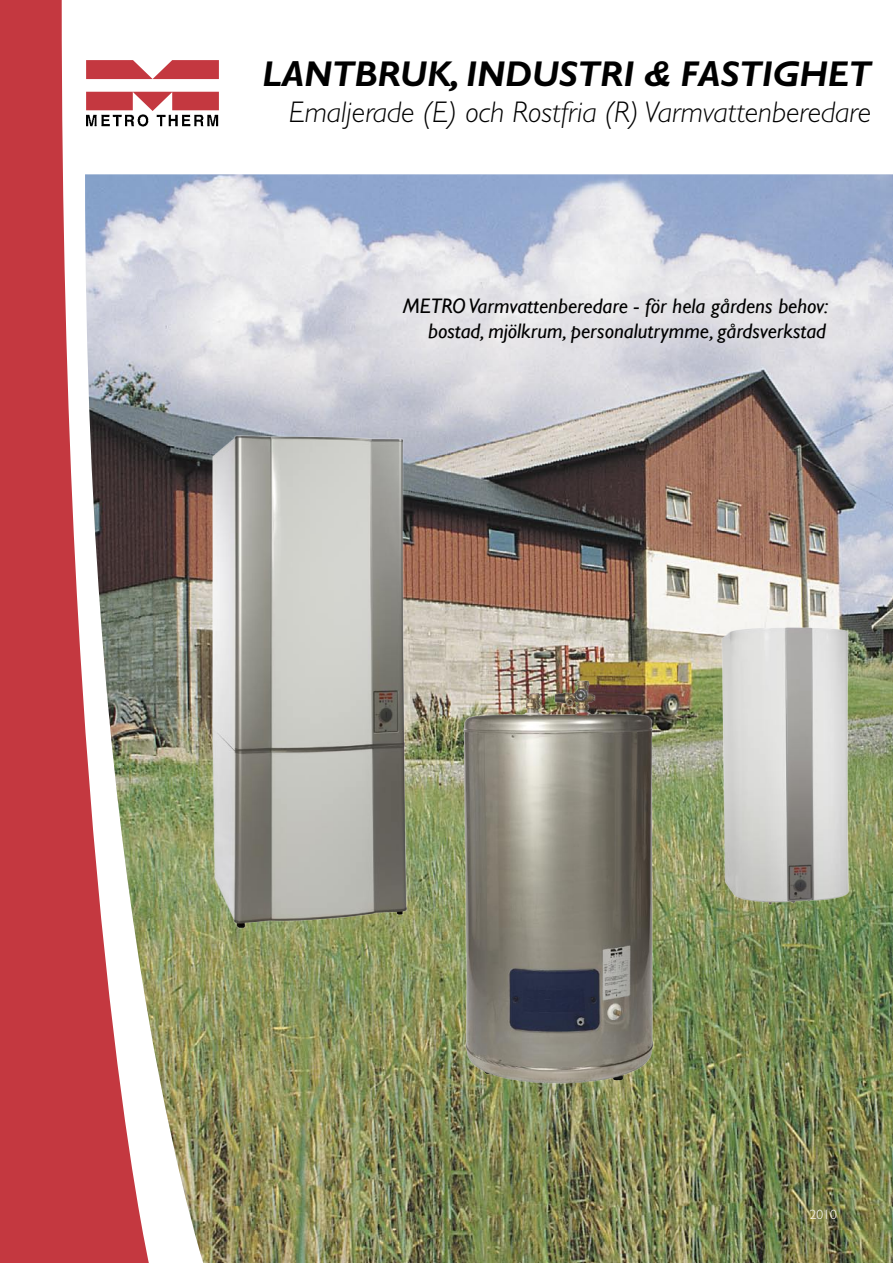
<style>
.page{position:relative;width:893px;height:1263px;background:#fff}
.page>*{position:absolute;margin:0;border:0;box-sizing:border-box;transform-origin:0 0}
.t1{font:italic 700 36px "Gill Sans";color:#000}
.t2{font:italic 300 30px "Gill Sans";color:#000}
.t3{font:italic 21px "Gill Sans";color:#000}
.t4{font:300 13.5px "Gill Sans";color:#fff}
</style>
<div class="page">
<img style="left:156px;top:174px;width:737px;height:1089px">
<img style="left:156px;top:114px;width:63px;height:13px">
<svg style="left:156px;top:60px;width:63px;height:51px"></svg>
<svg style="left:0;top:0;width:156px;height:1263px;fill:#c43840"></svg>
<img style="left:441px;top:663px;width:237px;height:442px">
<img style="left:709px;top:612px;width:148px;height:304px">
<img style="left:196px;top:408px;width:224px;height:537px">
<p class="t1" style="left:263px;top:53px;width:610px">LANTBRUK, INDUSTRI &amp; FASTIGHET</p>
<p class="t2" style="left:289px;top:95px;width:584px">Emaljerade (E) och Rostfria (R) Varmvattenberedare</p>
<p class="t3" style="left:403px;top:293px;width:427px">METRO Varmvattenberedare - för hela gårdens behov:</p>
<p class="t3" style="left:428px;top:319px;width:399px">bostad, mjölkrum, personalutrymme, gårdsverkstad</p>
<p class="t4" style="left:810px;top:1207px;width:28px">2010</p>
</div>
